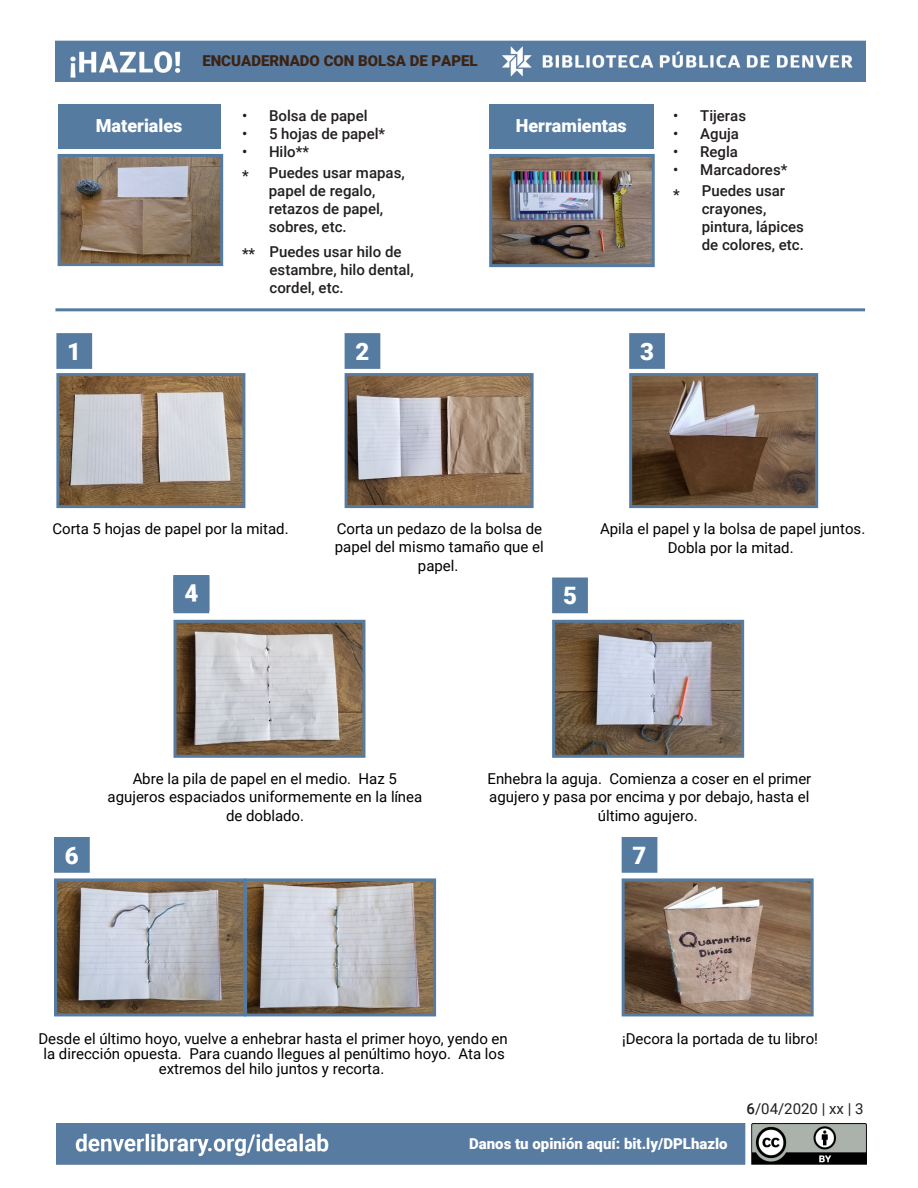
<style>
.page{position:relative;width:918px;height:1188px;background:#fff}
.page>*{position:absolute;margin:0;border:0;box-sizing:border-box;transform-origin:0 0}
.t1{font:900 24px "Roboto";color:#fff}
.t2{font:900 18px "Roboto";color:#fff}
.t3{font:15px/18.8px "Roboto";color:#000;text-align:center}
.t4{font:500 15px/18px "Roboto";color:#231f20}
.t5{font:900 15px "Roboto";color:#fff}
.t6{font:900 15px "Roboto";color:#3b2314}
.t7{font:15px "Roboto";color:#231f20}
.s1{font-weight:500}
</style>
<div class="page">
<img style="left:57px;top:1124px;width:810px;height:41px">
<img style="left:62px;top:158px;width:157px;height:104px">
<div style="left:58px;top:154px;width:165px;height:112px;border:3px solid #567ba1"></div>
<div style="left:58px;top:104px;width:163px;height:45px;background:#567ba1"></div>
<div style="left:489px;top:104px;width:164px;height:45px;background:#567ba1"></div>
<img style="left:493px;top:158px;width:158px;height:105px">
<div style="left:489px;top:154px;width:166px;height:113px;border:3px solid #567ba1"></div>
<hr style="left:55px;top:308px;width:810px;height:3px;background:#567ba1">
<img style="left:349px;top:377px;width:181px;height:127px">
<div style="left:345px;top:373px;width:189px;height:135px;border:3px solid #567ba1"></div>
<img style="left:633px;top:377px;width:181px;height:127px">
<div style="left:629px;top:373px;width:189px;height:135px;border:3px solid #567ba1"></div>
<img style="left:60px;top:377px;width:181px;height:127px">
<div style="left:56px;top:373px;width:189px;height:135px;border:3px solid #567ba1"></div>
<div style="left:58px;top:334px;width:33px;height:34px;background:#567ba1"></div>
<div style="left:56px;top:333px;width:36px;height:36px;border:2px solid #567ba1"></div>
<div style="left:346px;top:334px;width:33px;height:34px;background:#567ba1"></div>
<div style="left:345px;top:333px;width:35px;height:36px;border:2px solid #567ba1"></div>
<div style="left:630px;top:334px;width:34px;height:34px;background:#567ba1"></div>
<div style="left:629px;top:333px;width:36px;height:36px;border:2px solid #567ba1"></div>
<img style="left:556px;top:624px;width:184px;height:130px">
<div style="left:552px;top:620px;width:192px;height:138px;border:3px solid #567ba1"></div>
<img style="left:177px;top:624px;width:184px;height:130px">
<div style="left:173px;top:620px;width:192px;height:138px;border:3px solid #567ba1"></div>
<div style="left:173px;top:575px;width:36px;height:36px;border:2px solid #567ba1"></div>
<div style="left:175px;top:579px;width:33px;height:33px;background:#567ba1"></div>
<div style="left:173px;top:578px;width:36px;height:35px;border:2px solid #567ba1"></div>
<div style="left:553px;top:579px;width:34px;height:33px;background:#567ba1"></div>
<div style="left:552px;top:578px;width:36px;height:35px;border:2px solid #567ba1"></div>
<img style="left:248px;top:882px;width:184px;height:130px">
<div style="left:244px;top:878px;width:192px;height:138px;border:3px solid #567ba1"></div>
<img style="left:58px;top:882px;width:184px;height:130px">
<div style="left:54px;top:878px;width:192px;height:138px;border:3px solid #567ba1"></div>
<img style="left:626px;top:882px;width:184px;height:130px">
<div style="left:622px;top:878px;width:192px;height:138px;border:3px solid #567ba1"></div>
<div style="left:55px;top:838px;width:34px;height:34px;background:#567ba1"></div>
<div style="left:54px;top:837px;width:36px;height:36px;border:2px solid #567ba1"></div>
<div style="left:623px;top:838px;width:33px;height:34px;background:#567ba1"></div>
<div style="left:622px;top:837px;width:35px;height:36px;border:2px solid #567ba1"></div>
<img style="left:55px;top:41px;width:810px;height:41px">
<svg style="left:363px;top:347px;width:34px;height:49px"></svg>
<p class="t2" style="left:96px;top:113px;width:88px">Materiales</p>
<p class="t6" style="left:202px;top:51px;width:277px">ENCUADERNADO CON BOLSA DE PAPEL</p>
<p class="t4" style="left:242px;top:106px;width:127px">• Bolsa de papel</p>
<p class="t4" style="left:242px;top:124px;width:145px">• 5 hojas de papel*</p>
<p class="t4" style="left:242px;top:140px;width:164px;line-height:21.6px">• Hilo**<br>* Puedes usar mapas,</p>
<p class="t4" style="left:269px;top:181px;width:116px">papel de regalo, retazos de papel, sobres, etc.</p>
<p class="t4" style="left:270px;top:242px;width:146px;text-indent:-28px">** Puedes usar hilo de estambre, hilo dental, cordel, etc.</p>
<p class="t2" style="left:516px;top:113px;width:112px">Herramientas</p>
<h1 class="t1" style="left:67px;top:335px;width:15px">1</h1>
<h1 class="t1" style="left:356px;top:335px;width:15px">2</h1>
<h1 class="t1" style="left:640px;top:335px;width:15px">3</h1>
<p class="t4" style="left:673px;top:106px;width:74px">• Tijeras</p>
<p class="t4" style="left:673px;top:124px;width:67px">• Aguja</p>
<p class="t4" style="left:673px;top:142px;width:66px">• Regla</p>
<p class="t4" style="left:673px;top:158px;width:116px;line-height:21.1px">• Marcadores* * Puedes usar</p>
<p class="t4" style="left:702px;top:199px;width:104px">crayones, pintura, lápices de colores, etc.</p>
<p class="t3" style="left:52px;top:519px;width:238px">Corta 5 hojas de papel por la mitad.</p>
<p class="t3" style="left:335px;top:518px;width:210px">Corta un pedazo de la bolsa de papel del mismo tamaño que el papel.</p>
<p class="t3" style="left:600px;top:519px;width:267px">Apila el papel y la bolsa de papel juntos.<br>Dobla por la mitad.</p>
<h1 class="t1" style="left:563px;top:579px;width:15px">5</h1>
<p class="t3" style="left:108px;top:768px;width:316px">Abre la pila de papel en el medio. Haz 5 agujeros espaciados uniformemente en la línea de doblado.</p>
<p class="t3" style="left:488px;top:768px;width:325px">Enhebra la aguja. Comienza a coser en el primer agujero y pasa por encima y por debajo, hasta el último agujero.</p>
<h1 class="t1" style="left:65px;top:839px;width:15px">6</h1>
<h1 class="t1" style="left:633px;top:839px;width:15px">7</h1>
<p class="t3" style="left:38px;top:1030px;width:471px;line-height:15px">Desde el último hoyo, vuelve a enhebrar hasta el primer hoyo, yendo en la dirección opuesta. Para cuando llegues al penúltimo hoyo. Ata los extremos del hilo juntos y recorta.</p>
<p class="t3" style="left:622px;top:1029px;width:197px">¡Decora la portada de tu libro!</p>
<p class="t5" style="left:469px;top:1133px;width:260px">Danos tu opinión aquí: bit.ly/DPLhazlo</p>
<p class="t7" style="left:747px;top:1098px;width:118px"><span class="s1">6</span>/04/2020 | xx | 3</p>
</div>
